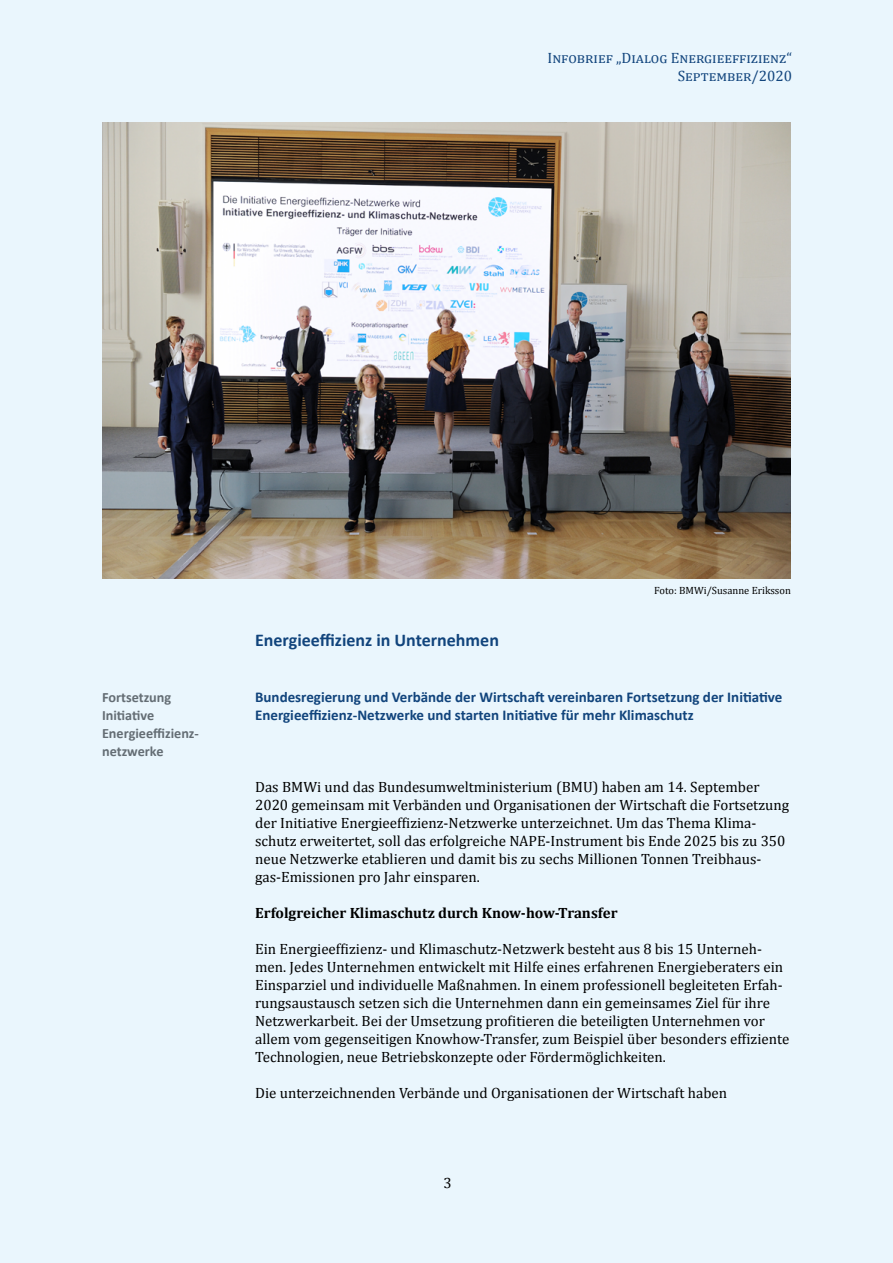
<style>
.page{position:relative;width:893px;height:1263px;background:#eaf6fd}
.page>*{position:absolute;margin:0;border:0;box-sizing:border-box;transform-origin:0 0}
.t1{font:700 18px "Calibri";color:#11447c}
.Fließtext{font:15px/18px "Cambria";color:#000}
.t2{font:700 15px/18px "Calibri";color:#11447c}
.t3{font:15px/18px "Cambria";color:#12457d;text-align:right}
.Fließtext-2{font:700 15px "Cambria";color:#000}
.Marginalentext{font:700 14.25px/18px "Calibri";color:#646d74}
.Fließtext-3{font:10.5px "Cambria";color:#000}
</style>
<div class="page">
<img style="left:102px;top:122px;width:689px;height:456px">
<p class="t3" style="left:547px;top:49px;width:246px">Infobrief „Dialog Energieeffizienz“<br>September/2020</p>
<p class="Marginalentext" style="left:102px;top:688px;width:98px">Fortsetzung<br>Initiative<br>Energieeffizienz&shy;netzwerke</p>
<h2 class="t1" style="left:255px;top:628px;width:245px">Energieeffizienz in Unternehmen</h2>
<p class="Fließtext-3" style="left:654px;top:584px;width:138px">Foto: BMWi/Susanne Eriksson</p>
<h3 class="t2" style="left:255px;top:688px;width:529px">Bundesregierung und Verbände der Wirtschaft vereinbaren Fortsetzung der Initiative<br>Energieeffizienz-Netzwerke und starten Initiative für mehr Klimaschutz</h3>
<p class="Fließtext" style="left:255px;top:778px;width:535px">Das BMWi und das Bundesumweltministerium (BMU) haben am 14. September 2020 gemeinsam mit Verbänden und Organisationen der Wirtschaft die Fortsetzung der Initiative Energieeffizienz-Netzwerke unterzeichnet. Um das Thema Klima&shy;schutz erweitertet, soll das erfolgreiche NAPE-Instrument bis Ende 2025 bis zu 350 neue Netzwerke etablieren und damit bis zu sechs Millionen Tonnen Treibhaus&shy;gas-Emissionen pro Jahr einsparen.</p>
<p class="Fließtext-2" style="left:255px;top:902px;width:364px">Erfolgreicher Klimaschutz durch Know-how-Transfer</p>
<p class="Fließtext" style="left:255px;top:940px;width:536px">Ein Energieeffizienz- und Klimaschutz-Netzwerk besteht aus 8 bis 15 Unterneh&shy;men. Jedes Unternehmen entwickelt mit Hilfe eines erfahrenen Energieberaters ein Einsparziel und individuelle Maßnahmen. In einem professionell begleiteten Erfah&shy;rungsaustausch setzen sich die Unternehmen dann ein gemeinsames Ziel für ihre Netzwerkarbeit. Bei der Umsetzung profitieren die beteiligten Unternehmen vor allem vom gegenseitigen Knowhow-Transfer, zum Beispiel über besonders effiziente Technologien, neue Betriebskonzepte oder Fördermöglichkeiten.</p>
<p class="Fließtext" style="left:255px;top:1084px;width:474px">Die unterzeichnenden Verbände und Organisationen der Wirtschaft haben</p>
<p class="Fließtext" style="left:443px;top:1174px;width:10px">3</p>
</div>
